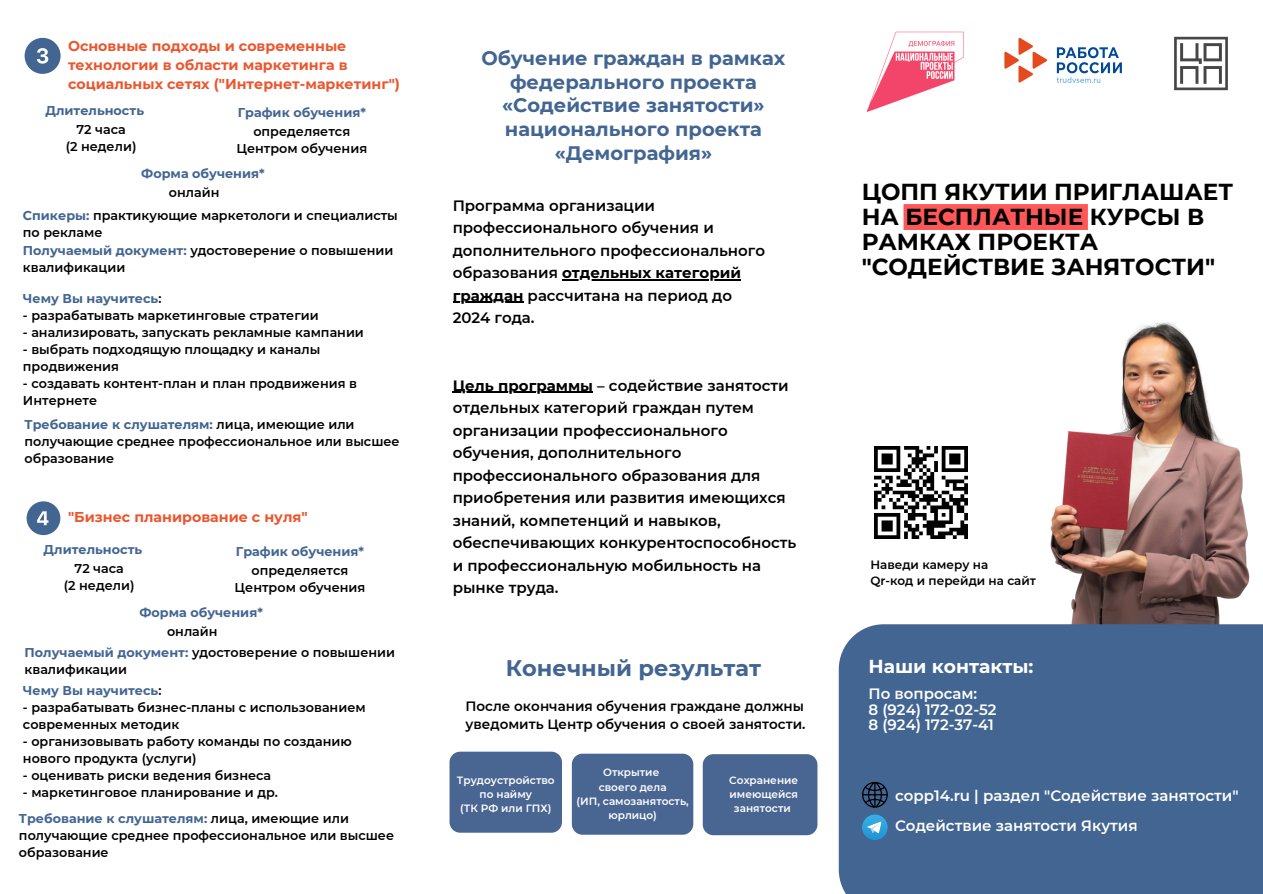
<style>
.page{position:relative;width:1263px;height:894px;background:#fff}
.page>*{position:absolute;margin:0;border:0;box-sizing:border-box;transform-origin:0 0}
.t1{font:700 23.1px/25px "Montserrat";color:#000}
.t2{font:700 22.5px "Montserrat";color:#426592}
.t3{font:700 19.5px/23.5px "Montserrat";color:#426592;text-align:center}
.t4{font:700 18.75px "Montserrat";color:#fff}
.t5{font:600 15px/22.5px "Montserrat";color:#000}
.t6{font:600 15px "Montserrat";color:#fff}
.t7{font:700 14.25px/19px "Montserrat";color:#ec562e}
.t8{font:600 13.5px/18px "Montserrat";color:#000}
.t9{font:600 12.75px/17px "Montserrat";color:#000}
.t10{font:700 12.75px "Montserrat";color:#426592}
.t11{font:600 12px "Montserrat";color:#000}
.t12{font:600 10.5px/14px "Montserrat";color:#fff;text-align:center}
.s1{font-weight:700;color:#426592}
.s2{font-weight:600;color:#000}
.s3{font-weight:700}
</style>
<div class="page">
<img style="left:1050px;top:322px;width:200px;height:302px">
<div style="left:839px;top:624px;width:424px;height:269px;background:#426592"></div>
<div style="left:1201px;top:745px;width:62px;height:148px;background:#426592"></div>
<svg style="left:862px;top:814px;width:26px;height:26px"></svg>
<svg style="left:867px;top:821px;width:14px;height:12px"></svg>
<div style="left:450px;top:751px;width:112px;height:81px;background:#496592;border-radius:11px"></div>
<div style="left:572px;top:753px;width:121px;height:81px;background:#496592;border-radius:11px"></div>
<img style="left:875px;top:446px;width:92px;height:93px">
<img style="left:1174px;top:36px;width:54px;height:55px">
<svg style="left:1004px;top:38px;width:43px;height:45px"></svg>
<svg style="left:1056px;top:47px;width:66px;height:36px"></svg>
<div style="left:703px;top:754px;width:114px;height:81px;background:#496592;border-radius:11px"></div>
<svg style="left:862px;top:781px;width:26px;height:26px"></svg>
<svg style="left:25px;top:38px;width:36px;height:36px"></svg>
<svg style="left:27px;top:501px;width:33px;height:34px"></svg>
<div style="left:903px;top:204px;width:185px;height:26px;background:#ff5757"></div>
<img style="left:866px;top:31px;width:98px;height:81px">
<hr style="left:562px;top:279px;width:179px;height:1px;background:#000">
<hr style="left:453px;top:302px;width:70px;height:1px;background:#000">
<hr style="left:453px;top:392px;width:140px;height:1px;background:#000">
<div style="left:813px;top:46px;width:57px;height:50px;background:#fff"></div>
<p class="t7" style="left:68px;top:36px;width:280px">Основные подходы и современные</p>
<p class="t7" style="left:68px;top:56px;width:333px">технологии в области маркетинга в социальных сетях ("Интернет-маркетинг")</p>
<p class="t10" style="left:45px;top:103px;width:100px">Длительность</p>
<p class="t10" style="left:238px;top:104px;width:130px">График обучения*</p>
<p class="t9" style="left:76px;top:121px;width:51px">72 часа</p>
<p class="t9" style="left:66px;top:138px;width:72px">(2 недели)</p>
<p class="t9" style="left:236px;top:123px;width:132px;text-align:center">определяется<br>Центром обучения</p>
<p class="t10" style="left:141px;top:165px;width:125px">Форма обучения*</p>
<p class="t9" style="left:169px;top:184px;width:52px">онлайн</p>
<p class="t9" style="left:23px;top:207px;width:376px"><span class="s1">Спикеры:</span> практикующие маркетологи и специалисты по рекламе</p>
<p class="t9" style="left:23px;top:241px;width:372px"><span class="s1">Получаемый документ:</span> удостоверение о повышении квалификации</p>
<p class="t10" style="left:23px;top:291px;width:140px">Чему Вы научитесь<span class="s2">:</span></p>
<p class="t9" style="left:23px;top:307px;width:297px">- разрабатывать маркетинговые стратегии</p>
<p class="t9" style="left:23px;top:324px;width:342px">- анализировать, запускать рекламные кампании</p>
<p class="t9" style="left:23px;top:341px;width:299px">- выбрать подходящую площадку и каналы продвижения</p>
<p class="t9" style="left:23px;top:375px;width:336px">- создавать контент-план и план продвижения в<br>Интернете</p>
<p class="t9" style="left:25px;top:415px;width:377px"><span class="s1">Требование к слушателям:</span> лица, имеющие или получающие среднее профессиональное или высшее образование</p>
<p class="t7" style="left:68px;top:507px;width:241px">"Бизнес планирование с нуля"</p>
<p class="t10" style="left:44px;top:541px;width:100px">Длительность</p>
<p class="t10" style="left:236px;top:543px;width:130px">График обучения*</p>
<p class="t9" style="left:75px;top:559px;width:51px">72 часа</p>
<p class="t9" style="left:64px;top:576px;width:72px">(2 недели)</p>
<p class="t9" style="left:235px;top:561px;width:132px;text-align:center">определяется<br>Центром обучения</p>
<p class="t10" style="left:139px;top:604px;width:125px">Форма обучения*</p>
<p class="t9" style="left:167px;top:622px;width:52px">онлайн</p>
<p class="t9" style="left:25px;top:643px;width:372px"><span class="s1">Получаемый документ:</span> удостоверение о повышении квалификации</p>
<p class="t10" style="left:23px;top:682px;width:140px">Чему Вы научитесь<span class="s2">:</span></p>
<p class="t9" style="left:23px;top:699px;width:344px">- разрабатывать бизнес-планы с использованием современных методик</p>
<p class="t9" style="left:23px;top:733px;width:330px">- организовывать работу команды по созданию нового продукта (услуги)</p>
<p class="t9" style="left:23px;top:767px;width:250px">- оценивать риски ведения бизнеса</p>
<p class="t9" style="left:23px;top:784px;width:257px">- маркетинговое планирование и др.</p>
<p class="t9" style="left:19px;top:809px;width:377px"><span class="s1">Требование к слушателям:</span> лица, имеющие или получающие среднее профессиональное или высшее образование</p>
<p class="t3" style="left:481px;top:46px;width:305px">Обучение граждан в рамках федерального проекта «Содействие занятости» национального проекта «Демография»</p>
<p class="t5" style="left:453px;top:194px;width:314px">Программа организации профессионального обучения и дополнительного профессионального образования <span class="s3">отдельных категорий граждан</span> рассчитана на период до</p>
<p class="t5" style="left:453px;top:306px;width:83px">2024 года.</p>
<p class="t5" style="left:453px;top:374px;width:345px"><span class="s3">Цель программы</span> – содействие занятости отдельных категорий граждан путем организации профессионального обучения, дополнительного профессионального образования для приобретения или развития имеющихся знаний, компетенций и навыков, обеспечивающих конкурентоспособность и профессиональную мобильность на рынке труда.</p>
<p class="t2" style="left:506px;top:653px;width:257px">Конечный результат</p>
<p class="t8" style="left:466px;top:697px;width:341px">После окончания обучения граждане должны уведомить Центр обучения о своей занятости.</p>
<p class="t12" style="left:457px;top:773px;width:99px">Трудоустройство по найму</p>
<p class="t12" style="left:460px;top:801px;width:93px">(ТК РФ или ГПХ)</p>
<p class="t12" style="left:603px;top:765px;width:58px">Открытие</p>
<p class="t12" style="left:599px;top:779px;width:69px">своего дела</p>
<p class="t12" style="left:577px;top:793px;width:114px">(ИП, самозанятость, юрлицо)</p>
<p class="t12" style="left:729px;top:773px;width:70px">Сохранение имеющейся занятости</p>
<p class="t1" style="left:862px;top:179px;width:373px">ЦОПП ЯКУТИИ ПРИГЛАШАЕТ<br>НА БЕСПЛАТНЫЕ КУРСЫ В<br>РАМКАХ ПРОЕКТА "СОДЕЙСТВИЕ ЗАНЯТОСТИ"</p>
<p class="t11" style="left:870px;top:557px;width:119px">Наведи камеру на</p>
<p class="t11" style="left:870px;top:573px;width:167px">Qr-код и перейди на сайт</p>
<p class="t4" style="left:868px;top:654px;width:167px">Наши контакты:</p>
<p class="t6" style="left:868px;top:684px;width:110px">По вопросам:</p>
<p class="t6" style="left:868px;top:699px;width:130px">8 (924) 172-02-52</p>
<p class="t6" style="left:868px;top:715px;width:127px">8 (924) 172-37-41</p>
<p class="t6" style="left:895px;top:786px;width:345px">copp14.ru | раздел "Содействие занятости"</p>
<p class="t6" style="left:895px;top:816px;width:244px">Содействие занятости Якутия</p>
</div>
